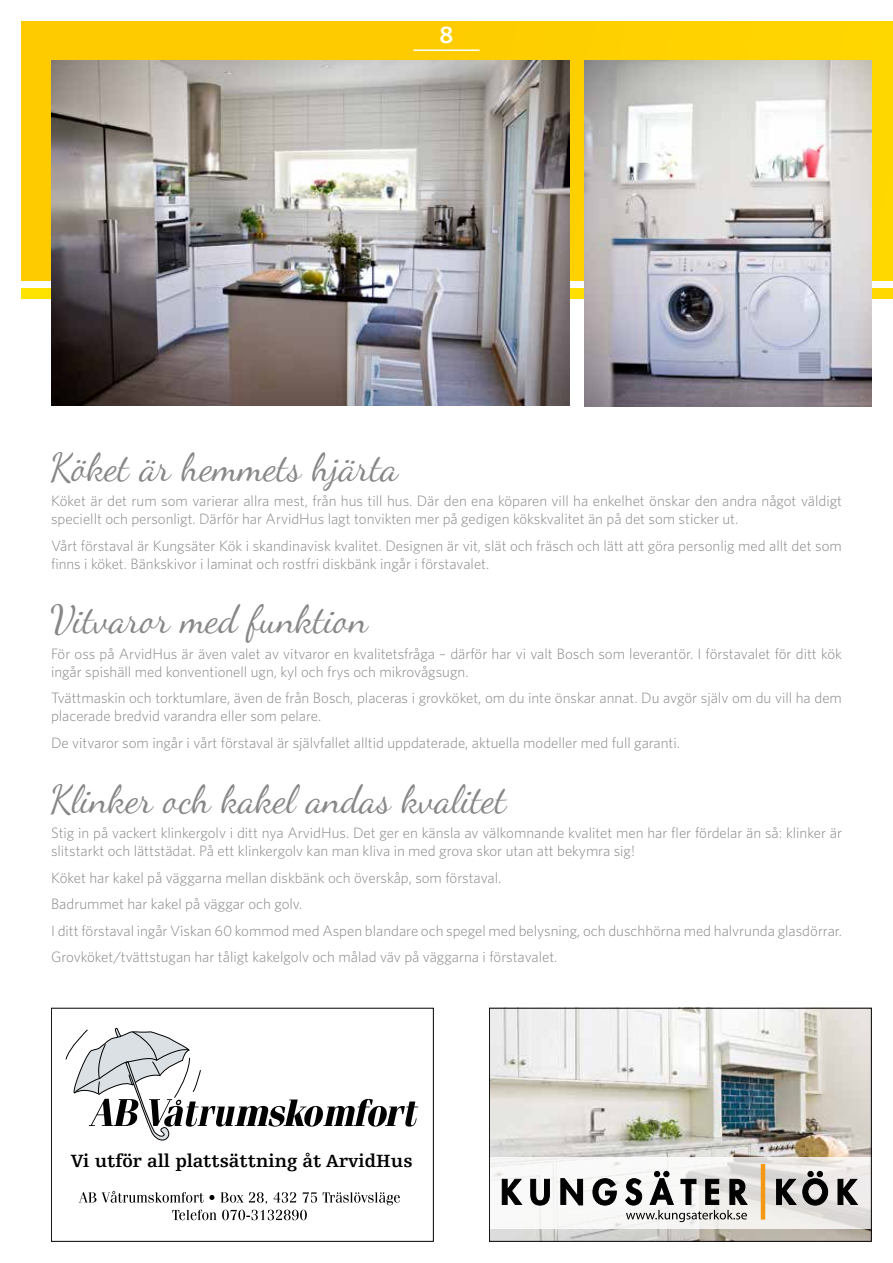
<style>
.page{position:relative;width:893px;height:1263px;background:#fff}
.page>*{position:absolute;margin:0;border:0;box-sizing:border-box;transform-origin:0 0}
.t1{font:39px "Dancing Script OT";color:#878787}
.t2{font:600 24px "Whitney";color:#fff}
.t3{font:700 18.75px "Egyptienne FLT Std";color:#000}
.t4{font:300 15px/18px "Whitney";color:#878787}
</style>
<div class="page">
<div style="left:21px;top:21px;width:872px;height:260px;background:#fecd00"></div>
<div style="left:21px;top:288px;width:872px;height:11px;background:#ffdf00"></div>
<img style="left:491px;top:1010px;width:379px;height:230px">
<svg style="left:491px;top:1157px;width:379px;height:72px;fill:#f5f4f3"></svg>
<hr style="left:761px;top:1164px;width:4px;height:55px;background:#f49712">
<svg style="left:502px;top:1178px;width:21px;height:27px"></svg>
<svg style="left:530px;top:1178px;width:20px;height:28px"></svg>
<svg style="left:560px;top:1178px;width:23px;height:28px"></svg>
<svg style="left:592px;top:1178px;width:25px;height:28px"></svg>
<svg style="left:624px;top:1170px;width:124px;height:52px"></svg>
<svg style="left:776px;top:1170px;width:53px;height:36px;background:#848382"></svg>
<svg style="left:837px;top:1178px;width:22px;height:27px"></svg>
<div style="left:489px;top:1008px;width:383px;height:234px;border:1px solid #000"></div>
<img style="left:51px;top:60px;width:518px;height:346px">
<img style="left:584px;top:60px;width:288px;height:346px">
<svg style="left:79px;top:1191px;width:321px;height:29px"></svg>
<svg style="left:66px;top:1028px;width:352px;height:113px"></svg>
<div style="left:51px;top:1008px;width:383px;height:234px;border:1px solid #000"></div>
<hr style="left:413px;top:49px;width:66px;height:2px;background:#fff">
<h2 class="t2" style="left:440px;top:19px;width:15px">8</h2>
<h1 class="t1" style="left:51px;top:444px;width:349px">Köket är hemmets hjärta</h1>
<p class="t4" style="left:51px;top:491px;width:792px">Köket är det rum som varierar allra mest, från hus till hus. Där den ena köparen vill ha enkelhet önskar den andra något väldigt speciellt och personligt. Därför har ArvidHus lagt tonvikten mer på gedigen kökskvalitet än på det som sticker ut.</p>
<p class="t4" style="left:51px;top:536px;width:792px">Vårt förstaval är Kungsäter Kök i skandinavisk kvalitet. Designen är vit, slät och fräsch och lätt att göra personlig med allt det som finns i köket. Bänkskivor i laminat och rostfri diskbänk ingår i förstavalet.</p>
<h1 class="t1" style="left:51px;top:596px;width:319px">Vitvaror med funktion</h1>
<p class="t4" style="left:51px;top:644px;width:792px">För oss på ArvidHus är även valet av vitvaror en kvalitetsfråga – därför har vi valt Bosch som leverantör. I förstavalet för ditt kök ingår spishäll med konventionell ugn, kyl och frys och mikrovågsugn.</p>
<p class="t4" style="left:51px;top:689px;width:792px">Tvättmaskin och torktumlare, även de från Bosch, placeras i grovköket, om du inte önskar annat. Du avgör själv om du vill ha dem placerade bredvid varandra eller som pelare.</p>
<p class="t4" style="left:51px;top:733px;width:630px">De vitvaror som ingår i vårt förstaval är självfallet alltid uppdaterade, aktuella modeller med full garanti.</p>
<h1 class="t1" style="left:51px;top:776px;width:457px">Klinker och kakel andas kvalitet</h1>
<p class="t4" style="left:51px;top:824px;width:792px">Stig in på vackert klinkergolv i ditt nya ArvidHus. Det ger en känsla av välkomnande kvalitet men har fler fördelar än så: klinker är slitstarkt och lättstädat. På ett klinkergolv kan man kliva in med grova skor utan att bekymra sig!</p>
<p class="t4" style="left:51px;top:864px;width:792px;line-height:26.5px">Köket har kakel på väggarna mellan diskbänk och överskåp, som förstaval.<br>Badrummet har kakel på väggar och golv.<br>I ditt förstaval ingår Viskan 60 kommod med Aspen blandare och spegel med belysning, och duschhörna med halvrunda glasdörrar.<br>Grovköket/tvättstugan har tåligt kakelgolv och målad väv på väggarna i förstavalet.</p>
<p class="t3" style="left:71px;top:1151px;width:344px">Vi utför all plattsättning åt ArvidHus</p>
</div>
